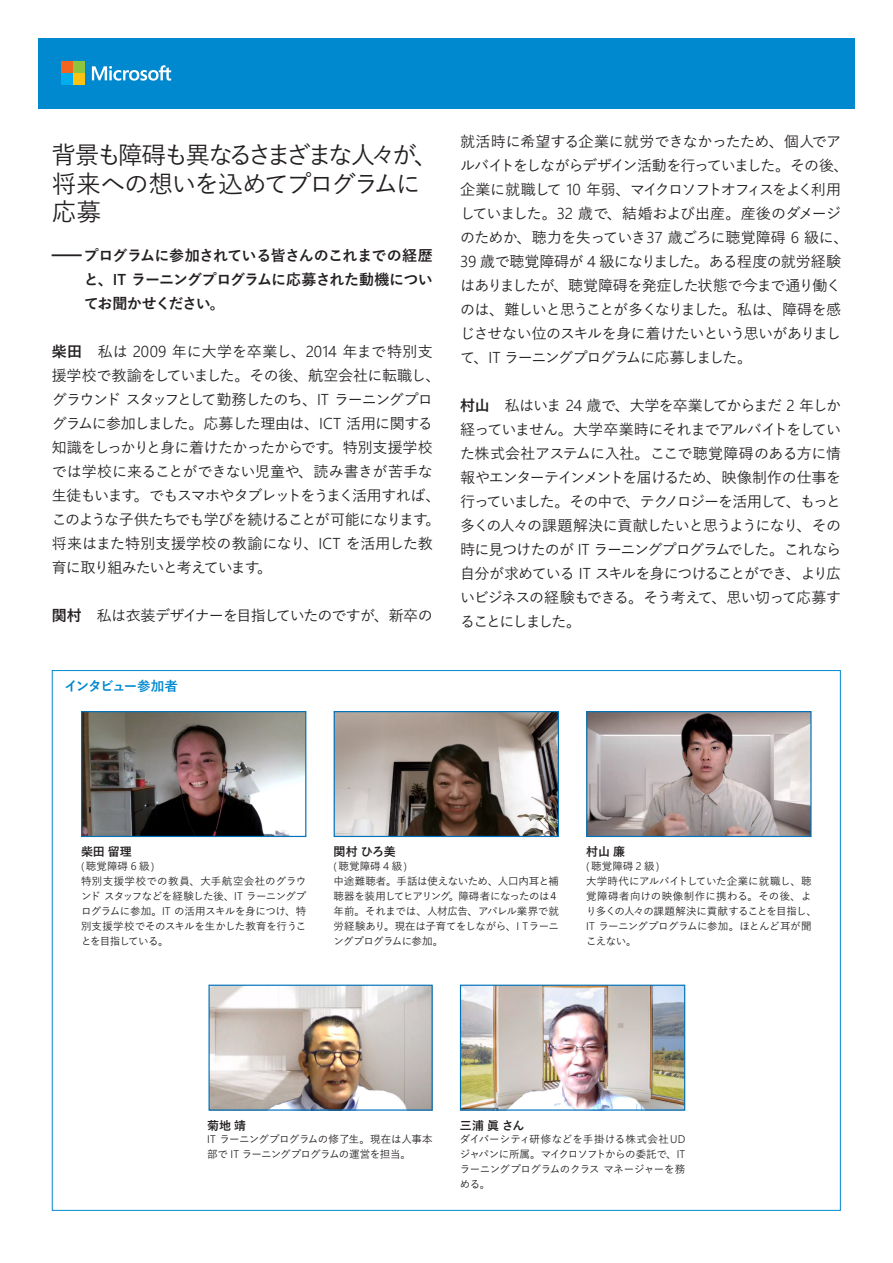
<style>
.page{position:relative;width:893px;height:1263px;background:#fff}
.page>*{position:absolute;margin:0;border:0;box-sizing:border-box;transform-origin:0 0}
.t1{font:500 24.75px/28.5px "Yu Go";letter-spacing:-.095em;color:#231f20}
.t2{font:500 15px/24px "Yu Go";letter-spacing:-.055em;color:#231f20}
.t3{font:700 15px/24px "Yu Go";letter-spacing:-.045em;color:#231f20;text-align:justify;scale:2 1}
.t4{font:700 13.5px "Yu Go";letter-spacing:-.1em;color:#0089cf}
.t5{font:700 12px "Yu Go";letter-spacing:.01em;color:#231f20}
.t6{font:500 10.5px/15px "Yu Go";letter-spacing:-.035em;color:#231f20}
.t7{font:500 10.5px/15px "Yu Go";letter-spacing:-.015em;color:#231f20}
.s1{font-family:"Segoe Pro";font-weight:600;font-size:15.75px}
.s2{font-weight:700}
.s3{font-family:"Segoe Pro";font-weight:300;font-size:15.75px}
.s4{font-family:"Segoe Pro";font-weight:300;font-size:10.95px}
</style>
<div class="page">
<div style="left:38px;top:38px;width:817px;height:70px;background:#0089cf"></div>
<svg style="left:92px;top:65px;width:79px;height:16px"></svg>
<div style="left:62px;top:62px;width:11px;height:11px;background:#f36421"></div>
<div style="left:74px;top:62px;width:11px;height:11px;background:#8bc63e"></div>
<div style="left:62px;top:74px;width:11px;height:11px;background:#00aeef"></div>
<div style="left:74px;top:74px;width:11px;height:11px;background:#fec210"></div>
<img style="left:83px;top:713px;width:221px;height:122px">
<div style="left:81px;top:711px;width:225px;height:126px;border:1px solid #0072bc"></div>
<img style="left:336px;top:713px;width:221px;height:122px">
<div style="left:334px;top:711px;width:225px;height:126px;border:1px solid #0072bc"></div>
<img style="left:588px;top:713px;width:222px;height:122px">
<div style="left:586px;top:711px;width:226px;height:126px;border:1px solid #0072bc"></div>
<img style="left:210px;top:987px;width:221px;height:122px">
<div style="left:208px;top:985px;width:225px;height:126px;border:1px solid #0072bc"></div>
<img style="left:462px;top:987px;width:221px;height:122px">
<div style="left:460px;top:985px;width:225px;height:126px;border:1px solid #0072bc"></div>
<h1 class="t1" style="left:52px;top:138px;width:389px">背景も障碍も異なるさまざまな人々が、将来への想いを込めてプログラムに応募</h1>
<p class="t3" style="left:84px;top:244px;width:176px;text-indent:-32px">━ プログラムに参加されている皆さんのこれまでの経歴と、<span class="s1">IT</span> ラーニングプログラムに応募された動機についてお聞かせください。</p>
<p class="t2" style="left:52px;top:337px;width:390px"><span class="s2">柴田　</span>私は <span class="s3">2009</span> 年に大学を卒業し、<span class="s3">2014</span> 年まで特別支援学校で教諭をしていました。その後、航空会社に転職し、グラウンドスタッフとして勤務したのち、<span class="s3">IT</span> ラーニングプログラムに参加しました。応募した理由は、<span class="s3">ICT</span> 活用に関する知識をしっかりと身に着けたかったからです。特別支援学校では学校に来ることができない児童や、読み書きが苦手な生徒もいます。でもスマホやタブレットをうまく活用すれば、このような子供たちでも学びを続けることが可能になります。将来はまた特別支援学校の教諭になり、<span class="s3">ICT</span> を活用した教育に取り組みたいと考えています。</p>
<p class="t2" style="left:52px;top:601px;width:382px"><span class="s2">関村　</span>私は衣装デザイナーを目指していたのですが、新卒の</p>
<p class="t4" style="left:64px;top:679px;width:115px">インタビュー参加者</p>
<p class="t2" style="left:460px;top:127px;width:390px">就活時に希望する企業に就労できなかったため、個人でアルバイトをしながらデザイン活動を行っていました。その後、企業に就職して <span class="s3">10</span> 年弱、マイクロソフトオフィスをよく利用していました。<span class="s3">32</span> 歳で、結婚および出産。産後のダメージのためか、聴力を失っていき<span class="s3">37</span> 歳ごろに聴覚障碍 <span class="s3">6</span> 級に、<br><span class="s3">39</span> 歳で聴覚障碍が <span class="s3">4</span> 級になりました。ある程度の就労経験はありましたが、聴覚障碍を発症した状態で今まで通り働くのは、難しいと思うことが多くなりました。私は、障碍を感じさせない位のスキルを身に着けたいという思いがありまして、<span class="s3">IT</span> ラーニングプログラムに応募しました。</p>
<p class="t2" style="left:460px;top:391px;width:382px;text-align:justify"><span class="s2">村山　</span>私はいま <span class="s3">24</span> 歳で、大学を卒業してからまだ <span class="s3">2</span> 年しか経っていません。大学卒業時にそれまでアルバイトをしていた株式会社アステムに入社。ここで聴覚障碍のある方に情報やエンターテインメントを届けるため、映像制作の仕事を行っていました。その中で、テクノロジーを活用して、もっと多くの人々の課題解決に貢献したいと思うようになり、その時に見つけたのが <span class="s3">IT</span> ラーニングプログラムでした。これなら自分が求めている <span class="s3">IT</span> スキルを身につけることができ、より広いビジネスの経験もできる。そう考えて、思い切って応募することにしました。</p>
<p class="t5" style="left:81px;top:845px;width:52px">柴田留理</p>
<p class="t7" style="left:81px;top:857px;width:227px"><span class="s4">(</span>聴覚障碍 <span class="s4">6</span> 級<span class="s4">)<br></span>特別支援学校での教員、大手航空会社のグラウンドスタッフなどを経験した後、<span class="s4">IT</span> ラーニングプログラムに参加。<span class="s4">IT</span> の活用スキルを身につけ、特別支援学校でそのスキルを生かした教育を行うことを目指している。</p>
<p class="t5" style="left:334px;top:845px;width:64px">関村ひろ美</p>
<p class="t6" style="left:334px;top:857px;width:227px"><span class="s4">(</span>聴覚障碍 <span class="s4">4</span> 級<span class="s4">)<br></span>中途難聴者。手話は使えないため、人口内耳と補聴器を装用してヒアリング。障碍者になったのは４年前。それまでは、人材広告、アパレル業界で就労経験あり。現在は子育てをしながら、<span class="s4">I T</span>ラーニングプログラムに参加。</p>
<p class="t5" style="left:586px;top:845px;width:40px">村山廉</p>
<p class="t6" style="left:586px;top:857px;width:232px"><span class="s4">(</span>聴覚障碍 <span class="s4">2</span> 級<span class="s4">)<br></span>大学時代にアルバイトしていた企業に就職し、聴覚障碍者向けの映像制作に携わる。その後、より多くの人々の課題解決に貢献することを目指し、<br><span class="s4">IT</span> ラーニングプログラムに参加。ほとんど耳が聞こえない。</p>
<p class="t5" style="left:207px;top:1118px;width:40px">菊地靖</p>
<p class="t6" style="left:207px;top:1131px;width:227px"><span class="s4">IT</span> ラーニングプログラムの修了生。現在は人事本部で <span class="s4">IT</span> ラーニングプログラムの運営を担当。</p>
<p class="t5" style="left:460px;top:1118px;width:66px">三浦眞さん</p>
<p class="t6" style="left:460px;top:1131px;width:227px;text-align:justify">ダイバーシティ研修などを手掛ける株式会社<span class="s4">UD</span>ジャパンに所属。マイクロソフトからの委託で、<span class="s4">IT</span>ラーニングプログラムのクラスマネージャーを務める。</p>
</div>
